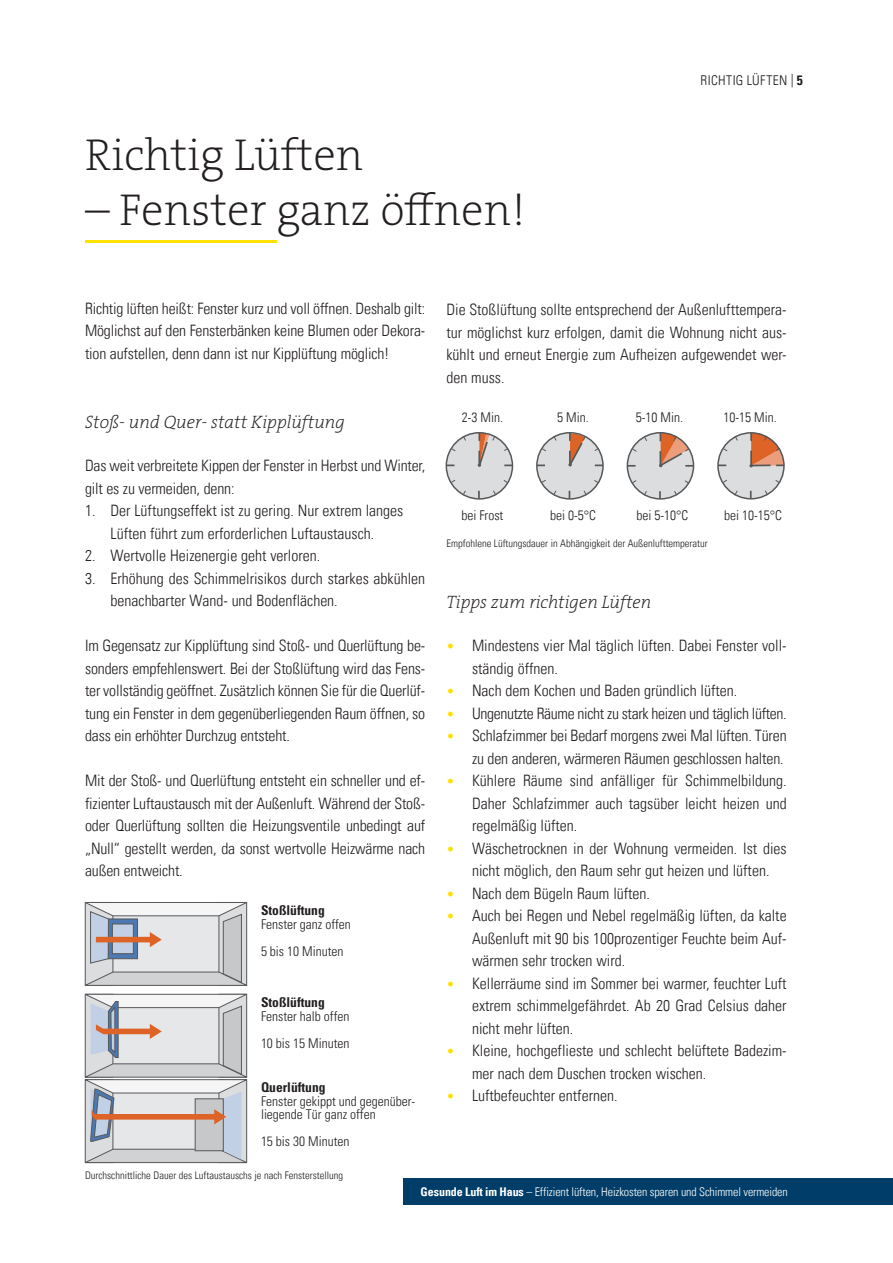
<style>
.page{position:relative;width:893px;height:1263px;background:#fff}
.page>*{position:absolute;margin:0;border:0;box-sizing:border-box;transform-origin:0 0}
.t1{font:45px "The Serif HP2 Ex Lig";color:#231f20}
.t2{font:18px "The Serif HP2 Ex Lig IT";color:#231f20}
.t3{font:300 condensed 15.75px/22.5px "Univers LT";color:#231f20;text-align:justify}
.t4{font:300 condensed 15.75px "Univers LT";letter-spacing:-.02em;color:#231f20}
.t5{font:300 condensed 13.5px/27px "Univers LT";color:#231f20}
.t6{font:700 condensed 13.5px "Univers LT";color:#231f20}
.t7{font:300 condensed 13.5px "Univers LT";letter-spacing:.025em;color:#231f20}
.t8{font:300 condensed 12px "Univers LT";letter-spacing:-.01em;color:#fff}
.t9{font:300 condensed 10.5px "Univers LT";color:#231f20}
.s1{font-weight:700}
.s2{font-size:13.5px;color:#ffe101}
</style>
<div class="page">
<div style="left:404px;top:1178px;width:489px;height:26px;background:#003e69"></div>
<hr style="left:85px;top:241px;width:192px;height:2px;background:#ffe101">
<svg style="left:84px;top:902px;width:164px;height:84px;background:#cccccf"></svg>
<svg style="left:84px;top:994px;width:164px;height:169px;background:#d0cdcf"></svg>
<svg style="left:446px;top:433px;width:68px;height:67px"></svg>
<svg style="left:718px;top:433px;width:66px;height:66px"></svg>
<svg style="left:536px;top:432px;width:159px;height:68px"></svg>
<div style="left:717px;top:432px;width:68px;height:67px;border:2px solid #57585a;border-radius:50%"></div>
<h1 class="t1" style="left:85px;top:126px;width:280px">Richtig Lüften</h1>
<h1 class="t1" style="left:85px;top:181px;width:442px">– Fenster ganz öffnen!</h1>
<p class="t7" style="left:701px;top:72px;width:104px">RICHTIG LÜFTEN | <span class="s1">5</span></p>
<p class="t3" style="left:85px;top:297px;width:342px">Richtig lüften heißt: Fenster kurz und voll öffnen. Deshalb gilt:<br>Möglichst auf den Fensterbänken keine Blumen oder Dekora&shy;tion aufstellen, denn dann ist nur Kipplüftung möglich!</p>
<p class="t2" style="left:85px;top:410px;width:261px">Stoß- und Quer- statt Kipplüftung</p>
<p class="t3" style="left:85px;top:454px;width:342px">Das weit verbreitete Kippen der Fenster in Herbst und Winter, gilt es zu vermeiden, denn:</p>
<p class="t3" style="left:85px;top:499px;width:320px;text-align:center">1. Der Lüftungseffekt ist zu gering. Nur extrem langes<br>Lüften führt zum erforderlichen Luftaustausch.</p>
<p class="t3" style="left:85px;top:544px;width:237px">2. Wertvolle Heizenergie geht verloren.</p>
<p class="t3" style="left:111px;top:567px;width:316px;text-indent:-26px">3. Erhöhung des Schimmelrisikos durch starkes abkühlen benachbarter Wand- und Bodenflächen.</p>
<p class="t3" style="left:85px;top:634px;width:342px">Im Gegensatz zur Kipplüftung sind Stoß- und Querlüftung be&shy;sonders empfehlenswert. Bei der Stoßlüftung wird das Fens&shy;ter vollständig geöffnet. Zusätzlich können Sie für die Querlüf&shy;tung ein Fenster in dem gegenüberliegenden Raum öffnen, so dass ein erhöhter Durchzug entsteht.</p>
<p class="t3" style="left:85px;top:769px;width:342px">Mit der Stoß- und Querlüftung entsteht ein schneller und ef&shy;fizienter Luftaustausch mit der Außenluft. Während der Stoß&shy;oder Querlüftung sollten die Heizungsventile unbedingt auf „Null“ gestellt werden, da sonst wertvolle Heizwärme nach außen entweicht.</p>
<p class="t6" style="left:261px;top:902px;width:65px">Stoßlüftung</p>
<p class="t5" style="left:261px;top:910px;width:91px">Fenster ganz offen<br>5 bis 10 Minuten</p>
<p class="t6" style="left:261px;top:994px;width:65px">Stoßlüftung</p>
<p class="t5" style="left:261px;top:1002px;width:90px">Fenster halb offen<br>10 bis 15 Minuten</p>
<p class="t6" style="left:261px;top:1079px;width:66px">Querlüftung</p>
<p class="t5" style="left:261px;top:1094px;width:156px;line-height:13.5px">Fenster gekippt und gegenüber&shy;liegende Tür ganz offen</p>
<p class="t5" style="left:261px;top:1128px;width:90px">15 bis 30 Minuten</p>
<p class="t9" style="left:85px;top:1168px;width:259px">Durchschnittliche Dauer des Luftaustauschs je nach Fensterstellung</p>
<p class="t3" style="left:446px;top:298px;width:342px">Die Stoßlüftung sollte entsprechend der Außenlufttempera&shy;tur möglichst kurz erfolgen, damit die Wohnung nicht aus&shy;kühlt und erneut Energie zum Aufheizen aufgewendet wer&shy;den muss.</p>
<p class="t5" style="left:462px;top:403px;width:43px">2-3 Min.</p>
<p class="t5" style="left:557px;top:403px;width:33px">5 Min.</p>
<p class="t5" style="left:636px;top:403px;width:49px">5-10 Min.</p>
<p class="t5" style="left:723px;top:403px;width:55px">10-15 Min.</p>
<p class="t5" style="left:461px;top:502px;width:43px">bei Frost</p>
<p class="t5" style="left:550px;top:502px;width:47px">bei 0-5°C</p>
<p class="t5" style="left:636px;top:502px;width:53px">bei 5-10°C</p>
<p class="t5" style="left:724px;top:502px;width:59px">bei 10-15°C</p>
<p class="t9" style="left:446px;top:537px;width:263px">Empfohlene Lüftungsdauer in Abhängigkeit der Außenlufttemperatur</p>
<p class="t2" style="left:446px;top:590px;width:206px">Tipps zum richtigen Lüften</p>
<p class="t3" style="left:472px;top:634px;width:316px;text-indent:-26px"><span class="s2">•</span> Mindestens vier Mal täglich lüften. Dabei Fenster voll&shy;ständig öffnen.</p>
<p class="t3" style="left:446px;top:679px;width:292px"><span class="s2">•</span> Nach dem Kochen und Baden gründlich lüften.</p>
<p class="t4" style="left:446px;top:703px;width:342px"><span class="s2">•</span> Ungenutzte Räume nicht zu stark heizen und täglich lüften.</p>
<p class="t3" style="left:446px;top:724px;width:342px;text-align:right"><span class="s2">•</span> Schlafzimmer bei Bedarf morgens zwei Mal lüften. Türen zu den anderen, wärmeren Räumen geschlossen halten.</p>
<p class="t3" style="left:472px;top:769px;width:316px;text-indent:-26px"><span class="s2">•</span> Kühlere Räume sind anfälliger für Schimmelbildung.<br>Daher Schlafzimmer auch tagsüber leicht heizen und regelmäßig lüften.</p>
<p class="t3" style="left:446px;top:837px;width:342px;text-align:center"><span class="s2">•</span> Wäschetrocknen in der Wohnung vermeiden. Ist dies nicht möglich, den Raum sehr gut heizen und lüften.</p>
<p class="t3" style="left:446px;top:882px;width:205px"><span class="s2">•</span> Nach dem Bügeln Raum lüften.</p>
<p class="t3" style="left:472px;top:904px;width:316px;text-indent:-26px"><span class="s2">•</span> Auch bei Regen und Nebel regelmäßig lüften, da kalte Außenluft mit 90 bis 100prozentiger Feuchte beim Auf&shy;wärmen sehr trocken wird.</p>
<p class="t3" style="left:472px;top:972px;width:316px;text-indent:-26px"><span class="s2">•</span> Kellerräume sind im Sommer bei warmer, feuchter Luft extrem schimmelgefährdet. Ab 20 Grad Celsius daher nicht mehr lüften.</p>
<p class="t3" style="left:472px;top:1039px;width:316px;text-indent:-26px"><span class="s2">•</span> Kleine, hochgeflieste und schlecht belüftete Badezim&shy;mer nach dem Duschen trocken wischen.</p>
<p class="t3" style="left:446px;top:1084px;width:173px"><span class="s2">•</span> Luftbefeuchter entfernen.</p>
<p class="t8" style="left:420px;top:1184px;width:369px"><span class="s1">Gesunde Luft im Haus</span> – Effizient lüften, Heizkosten sparen und Schimmel vermeiden</p>
</div>
